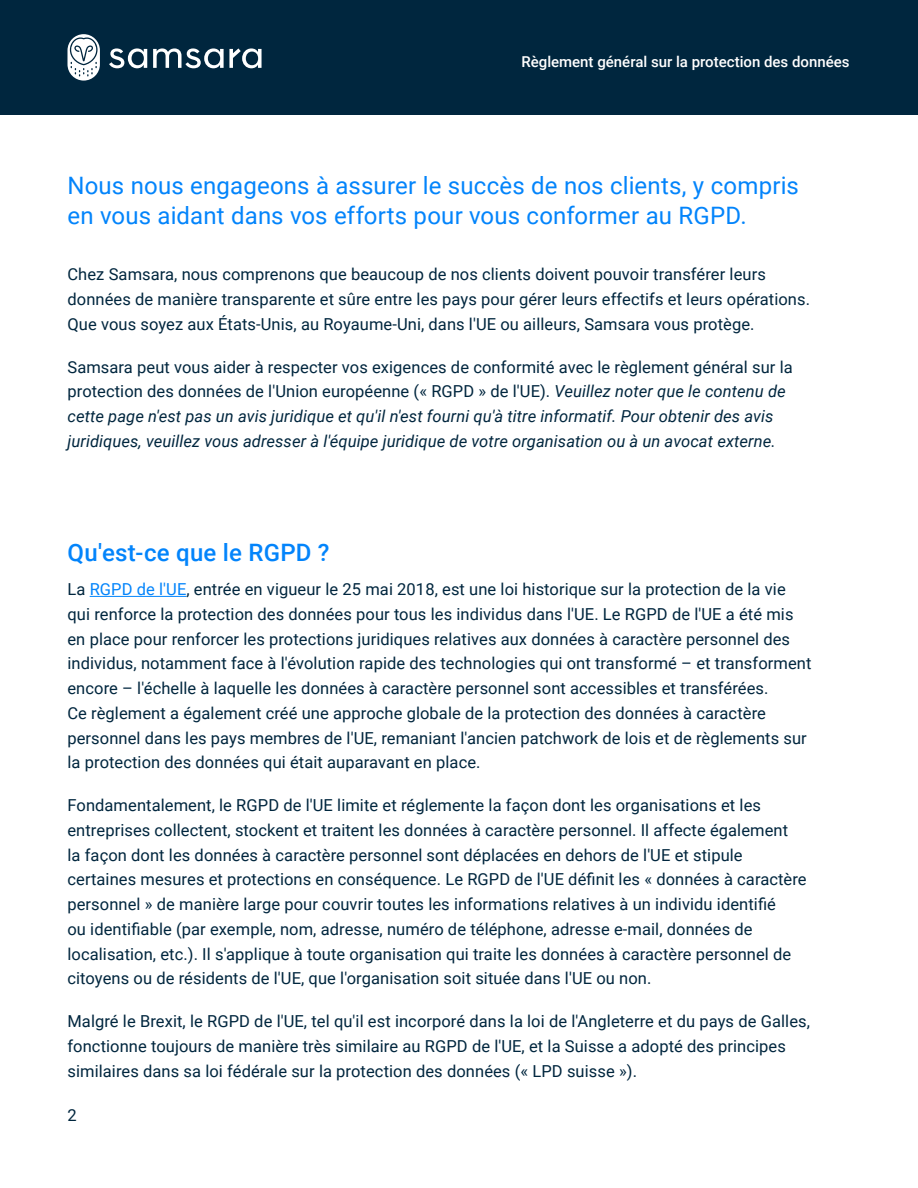
<style>
.page{position:relative;width:918px;height:1188px;background:#fff}
.page>*{position:absolute;margin:0;border:0;box-sizing:border-box;transform-origin:0 0}
.t1{font:24px/30px "Roboto";letter-spacing:.005em;color:#0384fb}
.t2{font:500 24px "Roboto";letter-spacing:.01em;color:#0384fb}
.t3{font:16.5px/24.8px "Roboto";letter-spacing:.005em;color:#00263e}
.t4{font:italic 16.5px/24.8px "Roboto";letter-spacing:.005em;color:#00263e}
.t5{font:500 15px "Roboto";color:#fff}
.s1{font-style:normal}
.s2{color:#0384fb}
</style>
<div class="page">
<div style="left:0;top:0;width:918px;height:115px;background:#00263e"></div>
<svg style="left:109px;top:48px;width:38px;height:20px"></svg>
<svg style="left:153px;top:48px;width:109px;height:20px"></svg>
<svg style="left:68px;top:34px;width:32px;height:47px"></svg>
<hr style="left:90px;top:596px;width:96px;height:1px;background:#0384fb">
<p class="t5" style="left:521px;top:52px;width:330px">Règlement général sur la protection des données</p>
<h1 class="t1" style="left:68px;top:169px;width:733px">Nous nous engageons à assurer le succès de nos clients, y compris en vous aidant dans vos efforts pour vous conformer au RGPD.</h1>
<p class="t3" style="left:68px;top:262px;width:744px">Chez Samsara, nous comprenons que beaucoup de nos clients doivent pouvoir transférer leurs données de manière transparente et sûre entre les pays pour gérer leurs effectifs et leurs opérations.<br>Que vous soyez aux États-Unis, au Royaume-Uni, dans l'UE ou ailleurs, Samsara vous protège.</p>
<p class="t4" style="left:68px;top:354px;width:727px"><span class="s1">Samsara peut vous aider à respecter vos exigences de conformité avec le règlement général sur la protection des données de l'Union européenne (« RGPD » de l'UE).</span> Veuillez noter que le contenu de cette page n'est pas un avis juridique et qu'il n'est fourni qu'à titre informatif. Pour obtenir des avis juridiques, veuillez vous adresser à l'équipe juridique de votre organisation ou à un avocat externe.</p>
<h1 class="t2" style="left:68px;top:535px;width:264px">Qu'est-ce que le RGPD ?</h1>
<p class="t3" style="left:68px;top:576px;width:745px">La <span class="s2">RGPD de l'UE</span>, entrée en vigueur le 25 mai 2018, est une loi historique sur la protection de la vie qui renforce la protection des données pour tous les individus dans l'UE. Le RGPD de l'UE a été mis en place pour renforcer les protections juridiques relatives aux données à caractère personnel des individus, notamment face à l'évolution rapide des technologies qui ont transformé – et transforment encore – l'échelle à laquelle les données à caractère personnel sont accessibles et transférées.<br>Ce règlement a également créé une approche globale de la protection des données à caractère personnel dans les pays membres de l'UE, remaniant l'ancien patchwork de lois et de règlements sur la protection des données qui était auparavant en place.</p>
<p class="t3" style="left:68px;top:792px;width:741px">Fondamentalement, le RGPD de l'UE limite et réglemente la façon dont les organisations et les entreprises collectent, stockent et traitent les données à caractère personnel. Il affecte également<br>la façon dont les données à caractère personnel sont déplacées en dehors de l'UE et stipule certaines mesures et protections en conséquence. Le RGPD de l'UE définit les « données à caractère personnel » de manière large pour couvrir toutes les informations relatives à un individu identifié<br>ou identifiable (par exemple, nom, adresse, numéro de téléphone, adresse e-mail, données de localisation, etc.). Il s'applique à toute organisation qui traite les données à caractère personnel de citoyens ou de résidents de l'UE, que l'organisation soit située dans l'UE ou non.</p>
<p class="t3" style="left:68px;top:1008px;width:744px">Malgré le Brexit, le RGPD de l'UE, tel qu'il est incorporé dans la loi de l'Angleterre et du pays de Galles, fonctionne toujours de manière très similaire au RGPD de l'UE, et la Suisse a adopté des principes similaires dans sa loi fédérale sur la protection des données (« LPD suisse »).</p>
<p class="t3" style="left:68px;top:1102px;width:11px">2</p>
</div>
